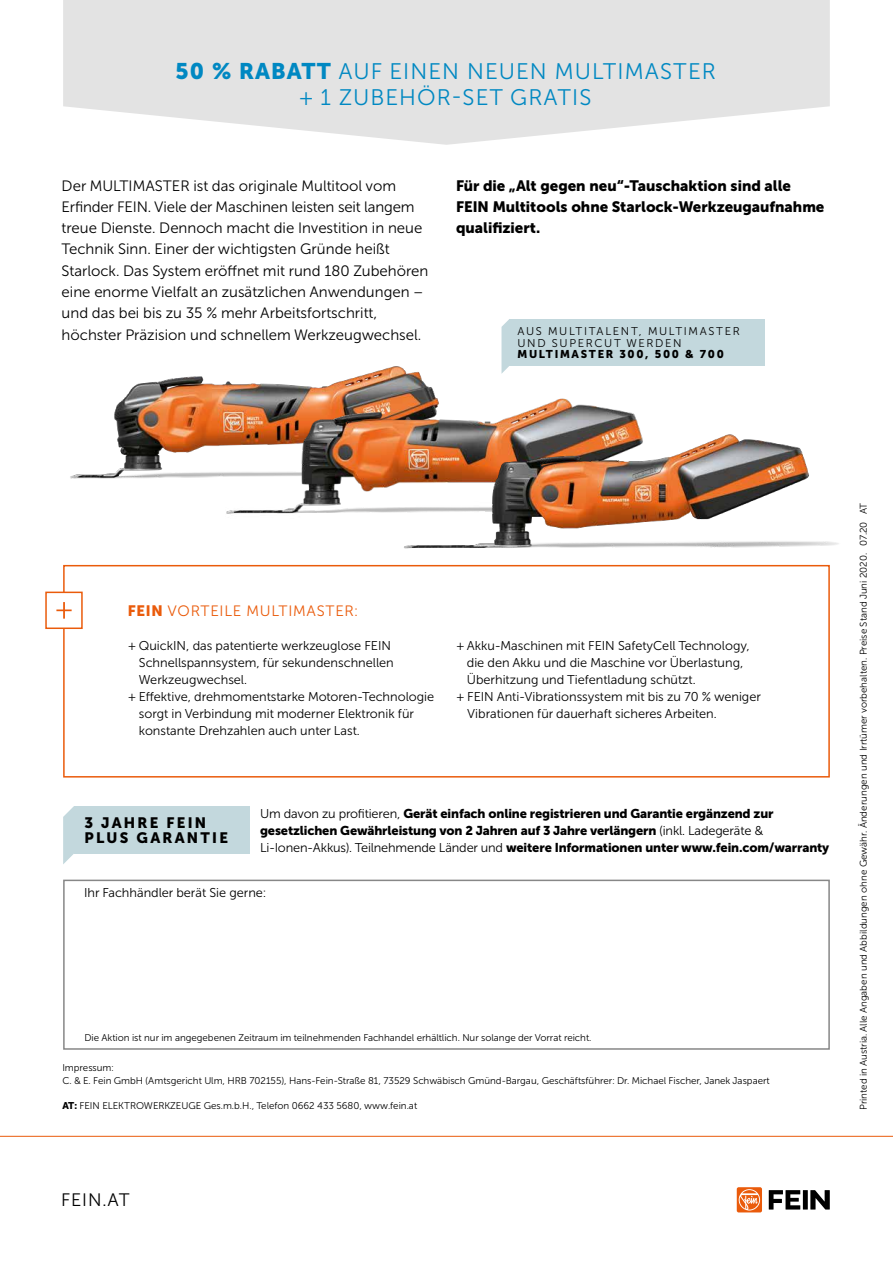
<style>
.page{position:relative;width:893px;height:1263px;background:#fff}
.page>*{position:absolute;margin:0;border:0;box-sizing:border-box;transform-origin:0 0}
.t1{font:300 22.5px/26.2px "FEIN Corporate";letter-spacing:.05em;color:#0088c2;text-align:center}
.t2{font:300 18px "FEIN Corporate";letter-spacing:.05em;color:#000}
.t3{font:300 15px/21.3px "FEIN Corporate";color:#000}
.t4{font:700 15px/21.3px "FEIN Corporate";color:#000}
.t5{font:300 15px "FEIN Corporate";letter-spacing:.05em;color:#ea5b0b}
.t6{font:700 15px/15px "FEIN Corporate";letter-spacing:.15em;color:#000}
.t7{font:300 12.75px "FEIN Corporate";color:#000}
.t8{font:700 12.75px/17px "FEIN Corporate";letter-spacing:-.01em;color:#000}
.t9{font:300 11.25px/11.2px "FEIN Corporate";letter-spacing:.15em;color:#000}
.t10{font:700 11.25px "FEIN Corporate";letter-spacing:.15em;color:#000}
.t11{font:300 9.75px/12.8px "FEIN Corporate";color:#000}
.s1{font-weight:700}
.s2{font-weight:300}
</style>
<div class="page">
<div style="left:737px;top:1187px;width:25px;height:25px;background:#ea5b0b;border-radius:2px"></div>
<svg style="left:739px;top:1189px;width:21px;height:21px"></svg>
<svg style="left:769px;top:1190px;width:31px;height:19px"></svg>
<div style="left:803px;top:1190px;width:5px;height:19px;background:#000"></div>
<svg style="left:810px;top:1190px;width:20px;height:19px"></svg>
<hr style="left:0;top:1136px;width:893px;height:1px;background:#ea5b0b">
<div style="left:63px;top:880px;width:767px;height:170px;border:2px solid #878787"></div>
<svg style="left:63px;top:0;width:767px;height:145px;background:#e6e6e6"></svg>
<svg style="left:63px;top:806px;width:11px;height:58px"></svg>
<div style="left:74px;top:806px;width:175px;height:48px;background:#c3d8dd"></div>
<div style="left:63px;top:565px;width:767px;height:212px;border:2px solid #ea5b0b"></div>
<div style="left:45px;top:592px;width:38px;height:37px;background:#fff;border:2px solid #ea5b0b"></div>
<svg style="left:56px;top:602px;width:16px;height:17px"></svg>
<svg style="left:501px;top:319px;width:8px;height:11px"></svg>
<div style="left:509px;top:319px;width:256px;height:47px;background:#c3d8dd"></div>
<img style="left:70px;top:330px;width:439px;height:149px">
<img style="left:208px;top:364px;width:389px;height:150px">
<img style="left:390px;top:407px;width:449px;height:170px">
<h1 class="t1" style="left:176px;top:58px;width:542px"><span class="s1">50 % RABATT</span> AUF EINEN NEUEN MULTIMASTER + 1 ZUBEHÖR-SET GRATIS</h1>
<p class="t3" style="left:62px;top:175px;width:368px">Der MULTIMASTER ist das originale Multitool vom Erfinder FEIN. Viele der Maschinen leisten seit langem treue Dienste. Dennoch macht die Investition in neue Technik Sinn. Einer der wichtigsten Gründe heißt Starlock. Das System eröffnet mit rund 180 Zubehören eine enorme Vielfalt an zusätzlichen Anwendungen – und das bei bis zu 35 % mehr Arbeitsfortschritt, höchster Präzision und schnellem Werkzeugwechsel.</p>
<p class="t4" style="left:456px;top:175px;width:370px">Für die „Alt gegen neu“-Tauschaktion sind alle<br>FEIN Multitools ohne Starlock-Werkzeugaufnahme qualifiziert.</p>
<p class="t9" style="left:517px;top:326px;width:224px">AUS MULTITALENT, MULTIMASTER<br>UND SUPERCUT WERDEN</p>
<p class="t10" style="left:517px;top:347px;width:208px">MULTIMASTER 300, 500 &amp; 700</p>
<p class="t5" style="left:128px;top:603px;width:232px"><span class="s1">FEIN</span> VORTEILE MULTIMASTER:</p>
<p class="t7" style="left:129px;top:639px;width:264px">+ QuickIN, das patentierte werkzeuglose FEIN</p>
<p class="t7" style="left:139px;top:656px;width:256px">Schnellspannsystem, für sekundenschnellen</p>
<p class="t7" style="left:139px;top:673px;width:110px">Werkzeugwechsel.</p>
<p class="t7" style="left:129px;top:690px;width:307px">+ Effektive, drehmomentstarke Motoren-Technologie</p>
<p class="t7" style="left:139px;top:707px;width:277px">sorgt in Verbindung mit moderner Elektronik für</p>
<p class="t7" style="left:139px;top:724px;width:222px">konstante Drehzahlen auch unter Last.</p>
<p class="t7" style="left:457px;top:639px;width:295px">+ Akku-Maschinen mit FEIN SafetyCell Technology,</p>
<p class="t7" style="left:467px;top:656px;width:278px">die den Akku und die Maschine vor Überlastung,</p>
<p class="t7" style="left:467px;top:673px;width:230px">Überhitzung und Tiefentladung schützt.</p>
<p class="t7" style="left:457px;top:690px;width:306px">+ FEIN Anti-Vibrationssystem mit bis zu 70 % weniger</p>
<p class="t7" style="left:467px;top:707px;width:251px">Vibrationen für dauerhaft sicheres Arbeiten.</p>
<p class="t6" style="left:84px;top:815px;width:145px">3 JAHRE FEIN<br>PLUS GARANTIE</p>
<p class="t8" style="left:260px;top:805px;width:571px"><span class="s2">Um davon zu profitieren,</span> Gerät einfach online registrieren und Garantie ergänzend zur gesetzlichen Gewährleistung von 2 Jahren auf 3 Jahre verlängern <span class="s2">(inkl. Ladegeräte &amp;<br>Li-Ionen-Akkus). Teilnehmende Länder und</span> weitere Informationen unter www.fein.com/warranty</p>
<p class="t7" style="left:84px;top:885px;width:183px">Ihr Fachhändler berät Sie gerne:</p>
<p class="t11" style="left:84px;top:1031px;width:509px">Die Aktion ist nur im angegebenen Zeitraum im teilnehmenden Fachhandel erhältlich. Nur solange der Vorrat reicht.</p>
<p class="t11" style="left:62px;top:1061px;width:709px">Impressum:<br>C. &amp; E. Fein GmbH (Amtsgericht Ulm, HRB 702155), Hans-Fein-Straße 81, 73529 Schwäbisch Gmünd-Bargau, Geschäftsführer: Dr. Michael Fischer, Janek Jaspaert</p>
<p class="t11" style="left:62px;top:1099px;width:356px"><span class="s1">AT:</span> FEIN ELEKTROWERKZEUGE Ges.m.b.H., Telefon 0662 433 5680, www.fein.at</p>
<p class="t11" style="left:857px;top:1110px;width:609px;rotate:-90deg">Printed in Austria. Alle Angaben und Abbildungen ohne Gewähr. Änderungen und Irrtümer vorbehalten. Preise Stand Juni 2020. 07.20 AT</p>
<h2 class="t2" style="left:61px;top:1190px;width:70px">FEIN.AT</h2>
</div>
